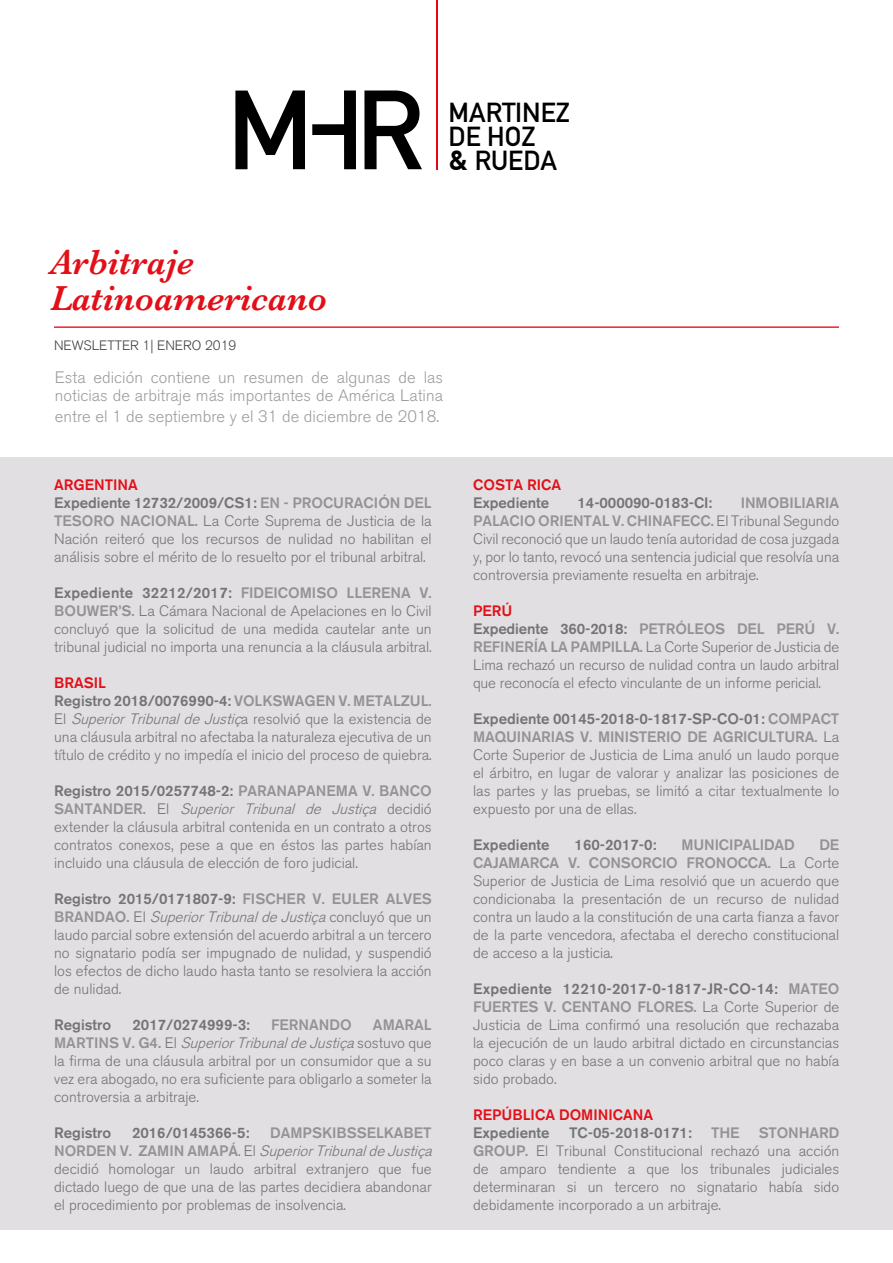
<style>
.page{position:relative;width:893px;height:1263px;background:#fff}
.page>*{position:absolute;margin:0;border:0;box-sizing:border-box;transform-origin:0 0}
.t1{font:italic 600 36px/36px "Baskerville";color:#e30f18}
.t2{font:700 27.15px/23.9px "DIN Alternate";color:#000}
.t3{font:300 16.5px/18px "Akzidenz Grotesk BE";letter-spacing:.005em;color:#9d9d9c}
.t4{font:300 15px/18px "Akzidenz Grotesk BE";color:#747474;text-align:justify}
.t5{font:500 15px "Akzidenz Grotesk BE";color:#747474}
.t6{font:500 15px "Akzidenz Grotesk BE";color:#e30f18}
.t7{font:500 15px "Akzidenz Grotesk BE";letter-spacing:-.01em;color:#949293}
.t8{font:300 13.5px "Akzidenz Grotesk BE";color:#423f41}
.s1{font-family:"DIN"}
.s2{font-weight:500}
.s3{font-weight:500;color:#949293}
.s4{font-style:italic}
</style>
<div class="page">
<hr style="left:436px;top:0;width:1px;height:169px;background:#e30613">
<svg style="left:312px;top:90px;width:44px;height:79px"></svg>
<svg style="left:364px;top:90px;width:58px;height:79px"></svg>
<svg style="left:235px;top:90px;width:70px;height:79px"></svg>
<div style="left:0;top:458px;width:893px;height:772px;background:#e1dfe1"></div>
<hr style="left:54px;top:326px;width:785px;height:2px;background:#ec2528">
<p class="t1" style="left:50px;top:244px;width:278px">Arbitraje<br>Latinoamericano</p>
<p class="t8" style="left:54px;top:338px;width:184px">NEWSLETTER 1| ENERO 2019</p>
<h2 class="t2" style="left:449px;top:99px;width:123px">MARTINEZ<br>DE HOZ<br><span class="s1">&amp;</span> RUEDA</h2>
<p class="t3" style="left:55px;top:369px;width:390px">Esta edición contiene un resumen de algunas de las noticias de arbitraje más importantes de América Latina</p>
<p class="t3" style="left:55px;top:408px;width:386px">entre el 1 de septiembre y el 31 de diciembre de 2018.</p>
<p class="t6" style="left:54px;top:475px;width:85px">ARGENTINA</p>
<p class="t4" style="left:54px;top:494px;width:379px"><span class="s2">Expediente 12732/2009/CS1:</span> <span class="s3">EN - PROCURACIÓN DEL TESORO NACIONAL.</span> La Corte Suprema de Justicia de la Nación reiteró que los recursos de nulidad no habilitan el análisis sobre el mérito de lo resuelto por el tribunal arbitral.</p>
<p class="t4" style="left:54px;top:584px;width:379px"><span class="s2">Expediente 32212/2017:</span> <span class="s3">FIDEICOMISO LLERENA V.<br>BOUWER’S.</span> La Cámara Nacional de Apelaciones en lo Civil concluyó que la solicitud de una medida cautelar ante un tribunal judicial no importa una renuncia a la cláusula arbitral.</p>
<p class="t6" style="left:54px;top:673px;width:53px">BRASIL</p>
<p class="t4" style="left:54px;top:692px;width:379px"><span class="s2">Registro 2018/0076990-4:</span> <span class="s3">VOLKSWAGEN V. METALZUL.<br></span>E l <span class="s4">SuperiorTribunaldeJustiç</span>a re s o l v i ó q u e l a ex i s te n c i a d e una cláusula arbitral no afectaba la naturaleza ejecutiva de un título de crédito y no impedía el inicio del proceso de quiebra.</p>
<p class="t4" style="left:54px;top:782px;width:379px"><span class="s2">Registro 2015/0257748-2:</span> <span class="s3">PARANAPANEMA V. BANCO S A N T A N D E R .</span> E l <span class="s4">Superior Tribunal de Justiça</span> d e c i d i ó extender la cláusula arbitral contenida en un contrato a otros contratos conexos, pese a que en éstos las partes habían incluido una cláusula de elección de foro judicial.</p>
<p class="t4" style="left:54px;top:890px;width:379px"><span class="s2">Registro 2015/0171807-9:</span> <span class="s3">FISCHER V. EULER ALVES B R A N D A O .</span> E l <span class="s4">SuperiorTribunaldeJustiça</span>c o n c l u y ó q u e u n laudo parcial sobre extensión del acuerdo arbitral a un tercero no signatario podía ser impugnado de nulidad, y suspendió los efectos de dicho laudo hasta tanto se resolviera la acción de nulidad.</p>
<p class="t5" style="left:54px;top:1015px;width:59px">Registro</p>
<p class="t5" style="left:133px;top:1015px;width:119px">2017/0274999-3:</p>
<p class="t7" style="left:271px;top:1015px;width:82px">FERNANDO</p>
<p class="t4" style="left:54px;top:1016px;width:379px;text-indent:319px"><span class="s3">AMARAL M A R T I N S V . G 4 .</span> E l <span class="s4">SuperiorTribunaldeJustiça</span>s o s t u v o q u e la firma de una cláusula arbitral por un consumidor que a su vez era abogado, no era suficiente para obligarlo a someter la controversia a arbitraje.</p>
<p class="t5" style="left:54px;top:1123px;width:59px">Registro</p>
<p class="t5" style="left:132px;top:1123px;width:119px">2016/0145366-5:</p>
<p class="t4" style="left:54px;top:1124px;width:384px;text-align:left;text-indent:216px"><span class="s3">DAMPSKIBSSELKABET N O R D E N V . Z A M I N A M A P Á</span> . E l <span class="s4">SuperiorTribunaldeJustiça </span>decidió homologar un laudo arbitral extranjero que fue dictado luego de que una de las partes decidiera abandonar el procedimiento por problemas de insolvencia.</p>
<p class="t6" style="left:473px;top:475px;width:90px">COSTA RICA</p>
<p class="t5" style="left:473px;top:493px;width:78px">Expediente</p>
<p class="t5" style="left:578px;top:493px;width:136px">14-000090-0183-CI:</p>
<p class="t4" style="left:473px;top:494px;width:368px;text-indent:268px"><span class="s3">INMOBILIARIA PALACIO ORIENTAL V. CHINAFECC.</span> El Tribunal Segundo Civil reconoció que un laudo tenía autoridad de cosa juzgada y, por lo tanto, revocó una sentencia judicial que resolvía una controversia previamente resuelta en arbitraje.</p>
<p class="t6" style="left:473px;top:601px;width:41px">PERÚ</p>
<p class="t4" style="left:473px;top:620px;width:368px"><span class="s2">Expediente 360-2018:</span> <span class="s3">PETRÓLEOS DEL PERÚ V.<br>REFINERÍA LA PAMPILLA.</span> La Corte Superior de Justicia de Lima rechazó un recurso de nulidad contra un laudo arbitral que reconocía el efecto vinculante de un informe pericial.</p>
<p class="t4" style="left:473px;top:710px;width:368px"><span class="s2">Expediente 00145-2018-0-1817-SP-CO-01:</span> <span class="s3">COMPACT MAQUINARIAS V. MINISTERIO DE AGRICULTURA.</span> La Corte Superior de Justicia de Lima anuló un laudo porque el árbitro, en lugar de valorar y analizar las posiciones de las partes y las pruebas, se limitó a citar textualmente lo expuesto por una de ellas.</p>
<p class="t5" style="left:473px;top:835px;width:78px">Expediente</p>
<p class="t5" style="left:575px;top:835px;width:83px">160-2017-0:</p>
<p class="t7" style="left:681px;top:835px;width:115px">MUNICIPALIDAD</p>
<p class="t4" style="left:473px;top:836px;width:368px;text-indent:346px"><span class="s3">DE CAJAMARCA V. CONSORCIO FRONOCCA.</span> La Corte Superior de Justicia de Lima resolvió que un acuerdo que condicionaba la presentación de un recurso de nulidad contra un laudo a la constitución de una carta fianza a favor de la parte vencedora, afectaba el derecho constitucional de acceso a la justicia.</p>
<p class="t4" style="left:473px;top:980px;width:368px"><span class="s2">Expediente 12210-2017-0-1817-JR-CO-14:</span> <span class="s3">MATEO FUERTES V. CENTANO FLORES.</span> La Corte Superior de Justicia de Lima confirmó una resolución que rechazaba la ejecución de un laudo arbitral dictado en circunstancias poco claras y en base a un convenio arbitral que no había sido probado.</p>
<p class="t6" style="left:473px;top:1105px;width:182px">REPÚBLICA DOMINICANA</p>
<p class="t5" style="left:473px;top:1123px;width:78px">Expediente</p>
<p class="t5" style="left:569px;top:1123px;width:124px">TC-05-2018-0171:</p>
<p class="t7" style="left:711px;top:1123px;width:30px">THE</p>
<p class="t4" style="left:473px;top:1124px;width:368px;text-indent:286px"><span class="s3">STONHARD GROUP.</span> El Tribunal Constitucional rechazó una acción de amparo tendiente a que los tribunales judiciales determinaran si un tercero no signatario había sido debidamente incorporado a un arbitraje.</p>
</div>
